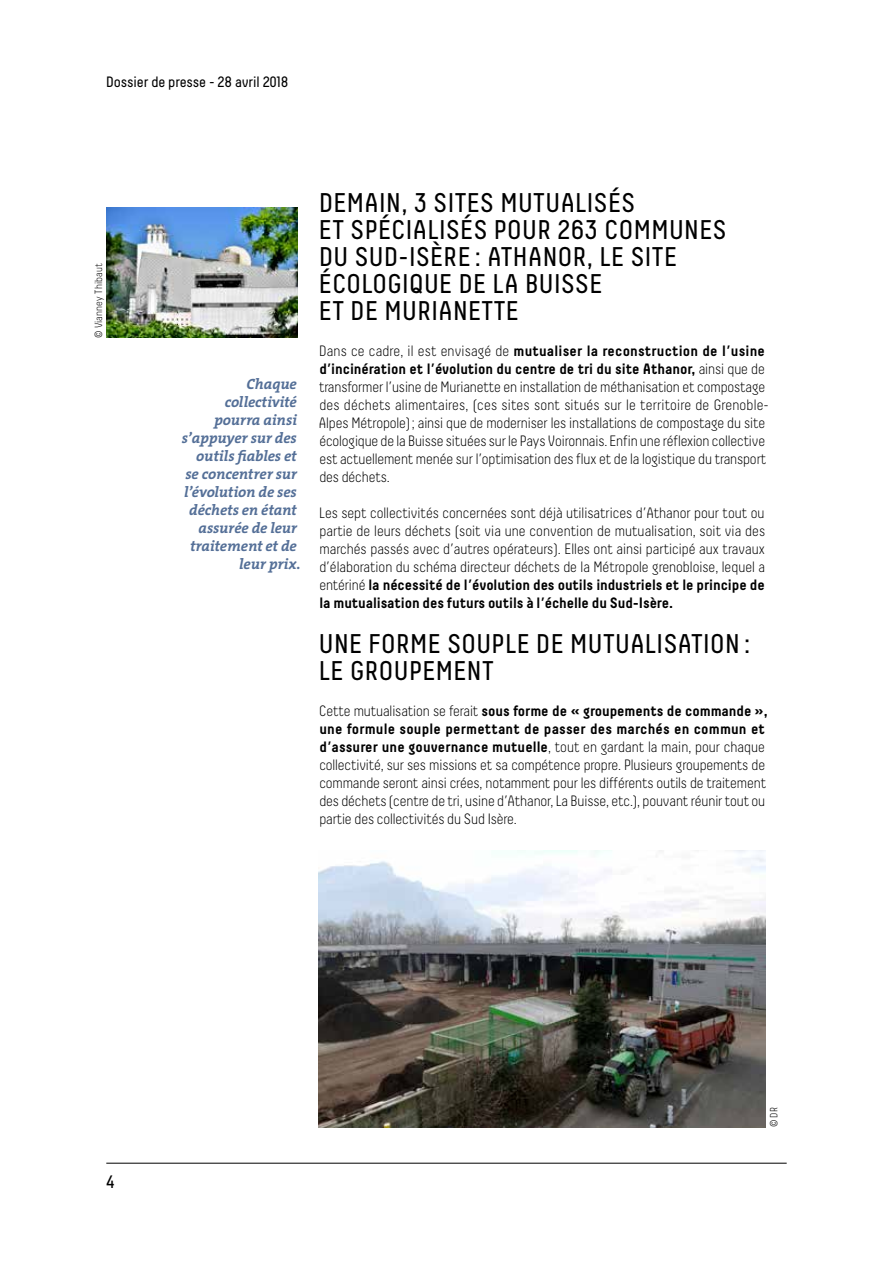
<style>
.page{position:relative;width:893px;height:1263px;background:#fff}
.page>*{position:absolute;margin:0;border:0;box-sizing:border-box;transform-origin:0 0}
.t1{font:27px/27px "Decima";letter-spacing:.015em;color:#000}
.t2{font:18px "Decima";color:#000}
.t3{font:300 15px/18px "Decima";letter-spacing:-.01em;color:#000}
.t4{font:italic 700 15px/18px "The Serif B7";letter-spacing:-.01em;color:#546f97;text-align:right}
.t5{font:15px "Decima";letter-spacing:-.01em;color:#000}
.t6{font:300 10.5px "Decima";letter-spacing:.015em;color:#000}
.s1{font-weight:700}
</style>
<div class="page">
<hr style="left:106px;top:1163px;width:681px;height:1px;background:#000">
<img style="left:319px;top:850px;width:446px;height:277px">
<img style="left:106px;top:208px;width:192px;height:130px">
<p class="t5" style="left:106px;top:73px;width:184px">Dossier de presse - 28 avril 2018</p>
<p class="t6" style="left:93px;top:337px;width:76px;rotate:-90deg">© Vianney Thibaut</p>
<p class="t4" style="left:182px;top:376px;width:120px">Chaque collectivité pourra ainsi s’appuyer sur des outils fiables et<br>se concentrer sur l’évolution de ses déchets en étant assurée de leur traitement et de leur prix.</p>
<h1 class="t1" style="left:319px;top:189px;width:409px">DEMAIN, 3 SITES MUTUALISÉS<br>ET SPÉCIALISÉS POUR 263 COMMUNES<br>DU SUD-ISÈRE : ATHANOR, LE SITE<br>ÉCOLOGIQUE DE LA BUISSE<br>ET DE MURIANETTE</h1>
<p class="t3" style="left:319px;top:341px;width:452px">Dans ce cadre, il est envisagé de <span class="s1">mutualiser la reconstruction de l’usine d’incinération et l’évolution du centre de tri du site Athanor,</span> ainsi que de transformer l’usine de Murianette en installation de méthanisation et compostage des déchets alimentaires, (ces sites sont situés sur le territoire de Grenoble-Alpes Métropole); ainsi que de moderniser les installations de compostage du site écologique de la Buisse situées sur le Pays Voironnais. Enfin une réflexion collective est actuellement menée sur l’optimisation des flux et de la logistique du transport des déchets.</p>
<p class="t3" style="left:319px;top:503px;width:447px;text-align:justify">Les sept collectivités concernées sont déjà utilisatrices d’Athanor pour tout ou partie de leurs déchets (soit via une convention de mutualisation, soit via des marchés passés avec d’autres opérateurs). Elles ont ainsi participé aux travaux d’élaboration du schéma directeur déchets de la Métropole grenobloise, lequel a entériné <span class="s1">la nécessité de l’évolution des outils industriels et le principe de la mutualisation des futurs outils à l’échelle du Sud-Isère.</span></p>
<h1 class="t1" style="left:319px;top:630px;width:433px">UNE FORME SOUPLE DE MUTUALISATION :<br>LE GROUPEMENT</h1>
<p class="t3" style="left:319px;top:701px;width:450px">Cette mutualisation se ferait <span class="s1">sous forme de « groupements de commande », une formule souple permettant de passer des marchés en commun et d’assurer une gouvernance mutuelle</span>, tout en gardant la main, pour chaque collectivité, sur ses missions et sa compétence propre. Plusieurs groupements de commande seront ainsi crées, notamment pour les différents outils de traitement des déchets (centre de tri, usine d’Athanor, La Buisse, etc.), pouvant réunir tout ou partie des collectivités du Sud Isère.</p>
<p class="t2" style="left:106px;top:1172px;width:10px">4</p>
<p class="t6" style="left:768px;top:1127px;width:21px;rotate:-90deg">© DR</p>
</div>
